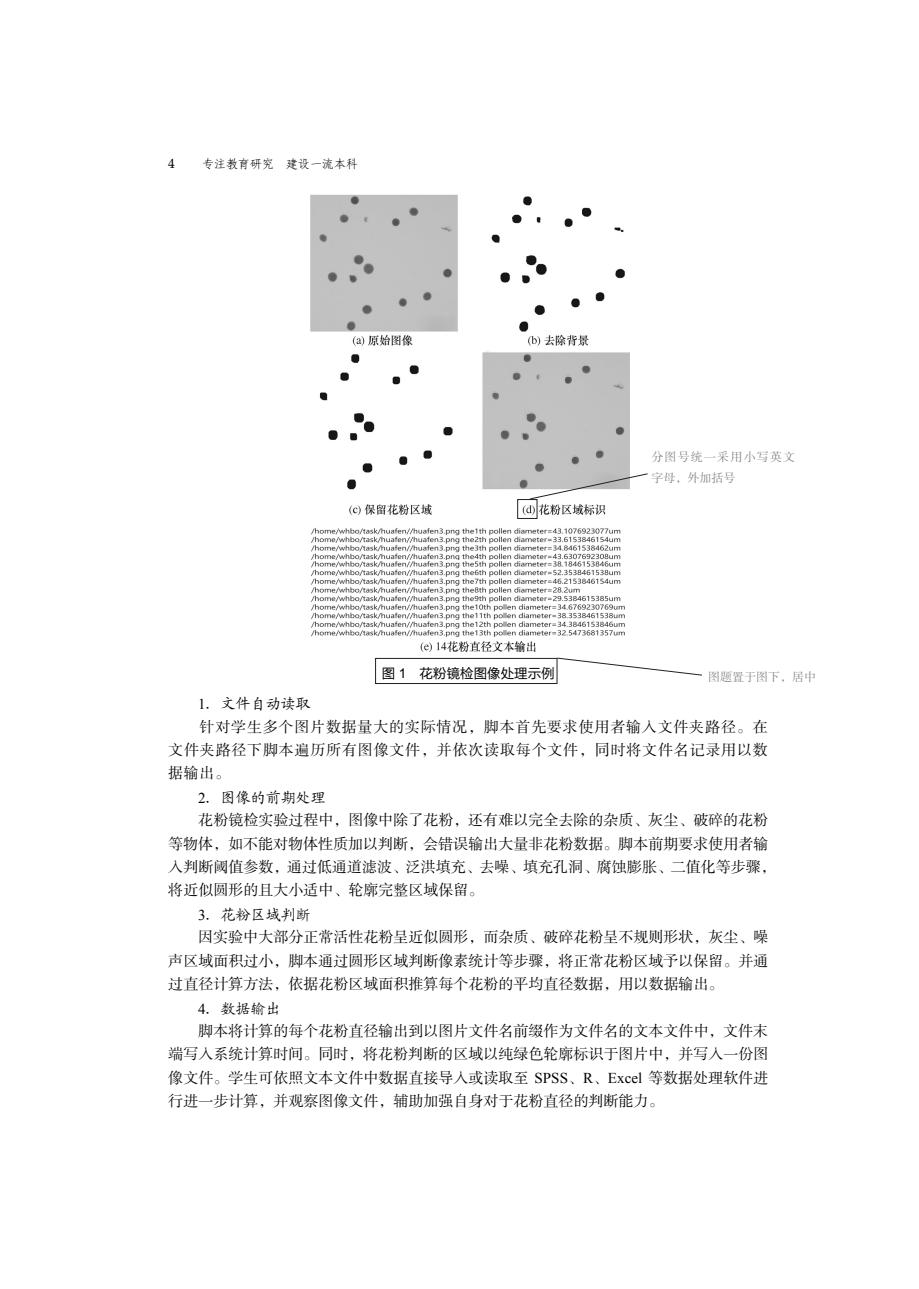
<style>
.page{position:relative;width:919px;height:1289px;background:#fff}
.page>*{position:absolute;margin:0;border:0;box-sizing:border-box;transform-origin:0 0}
.t1{font:15px/23.4px "FZSSJW GB1 0";color:#000;text-align:justify}
.t2{font:15px "FZSSJW GB1 0";letter-spacing:.05em;color:#000}
.t3{font:15px "Kai Ti GB2312";color:#000}
.t4{font:13.5px "FZLTHK GBK1 0";color:#000}
.t5{font:13.5px "Book Antiqua";color:#000}
.段落样式1{font:12px/21px "FZSSK GBK1 0";letter-spacing:.1em;color:#808285}
.t6{font:12px "Fang Song GB2312";color:#000}
.段落样式1-2{font:12px "FZSSK GBK1 0";color:#808285}
.s1{font-family:"Arial"}
.s2{font-family:"Times New Roman"}
</style>
<div class="page">
<img style="left:310px;top:194px;width:319px;height:457px">
<div style="left:517px;top:499px;width:20px;height:20px;border:1px solid #231f20"></div>
<svg style="left:529px;top:473px;width:119px;height:26px"></svg>
<div style="left:375px;top:658px;width:182px;height:25px;border:1px solid #231f20"></div>
<svg style="left:556px;top:657px;width:146px;height:18px"></svg>
<p class="t5" style="left:168px;top:154px;width:8px">4</p>
<p class="t6" style="left:202px;top:157px;width:157px">专注教育研究 建设一流本科</p>
<p class="t4" style="left:382px;top:665px;width:174px">图 <span class="s1">1</span> 花粉镜检图像处理示例</p>
<p class="段落样式1" style="left:651px;top:447px;width:145px">分图号统一采用小写英文字母，外加括号</p>
<p class="段落样式1-2" style="left:708px;top:671px;width:109px">图题置于图下，居中</p>
<p class="t3" style="left:198px;top:696px;width:114px"><span class="s2">1</span>．文件自动读取</p>
<p class="t2" style="left:199px;top:718px;width:569px">针对学生多个图片数据量大的实际情况，脚本首先要求使用者输入文件夹路径。在</p>
<p class="t2" style="left:168px;top:742px;width:601px">文件夹路径下脚本遍历所有图像文件，并依次读取每个文件，同时将文件名记录用以数</p>
<p class="t1" style="left:168px;top:762px;width:63px">据输出。</p>
<p class="t3" style="left:198px;top:790px;width:129px"><span class="s2">2</span>．图像的前期处理</p>
<p class="t1" style="left:198px;top:809px;width:571px">花粉镜检实验过程中，图像中除了花粉，还有难以完全去除的杂质、灰尘、破碎的花粉</p>
<p class="t1" style="left:168px;top:832px;width:601px">等物体，如不能对物体性质加以判断，会错误输出大量非花粉数据。脚本前期要求使用者输</p>
<p class="t1" style="left:168px;top:856px;width:609px">入判断阈值参数，通过低通道滤波、泛洪填充、去噪、填充孔洞、腐蚀膨胀、二值化等步骤，</p>
<p class="t1" style="left:168px;top:879px;width:317px">将近似圆形的且大小适中、轮廓完整区域保留。</p>
<p class="t3" style="left:198px;top:907px;width:114px"><span class="s2">3</span>．花粉区域判断</p>
<p class="t1" style="left:198px;top:926px;width:571px">因实验中大部分正常活性花粉呈近似圆形，而杂质、破碎花粉呈不规则形状，灰尘、噪</p>
<p class="t1" style="left:168px;top:949px;width:601px">声区域面积过小，脚本通过圆形区域判断像素统计等步骤，将正常花粉区域予以保留。并通</p>
<p class="t1" style="left:168px;top:973px;width:557px">过直径计算方法，依据花粉区域面积推算每个花粉的平均直径数据，用以数据输出。</p>
<p class="t3" style="left:198px;top:1000px;width:84px"><span class="s2">4</span>．数据输出</p>
<p class="t1" style="left:168px;top:1019px;width:601px;text-indent:30px">脚本将计算的每个花粉直径输出到以图片文件名前缀作为文件名的文本文件中，文件末端写入系统计算时间。同时，将花粉判断的区域以纯绿色轮廓标识于图片中，并写入一份图像文件。学生可依照文本文件中数据直接导入或读取至 <span class="s2">SPSS</span>、<span class="s2">R</span>、<span class="s2">Excel</span> 等数据处理软件进行进一步计算，并观察图像文件，辅助加强自身对于花粉直径的判断能力。</p>
</div>
